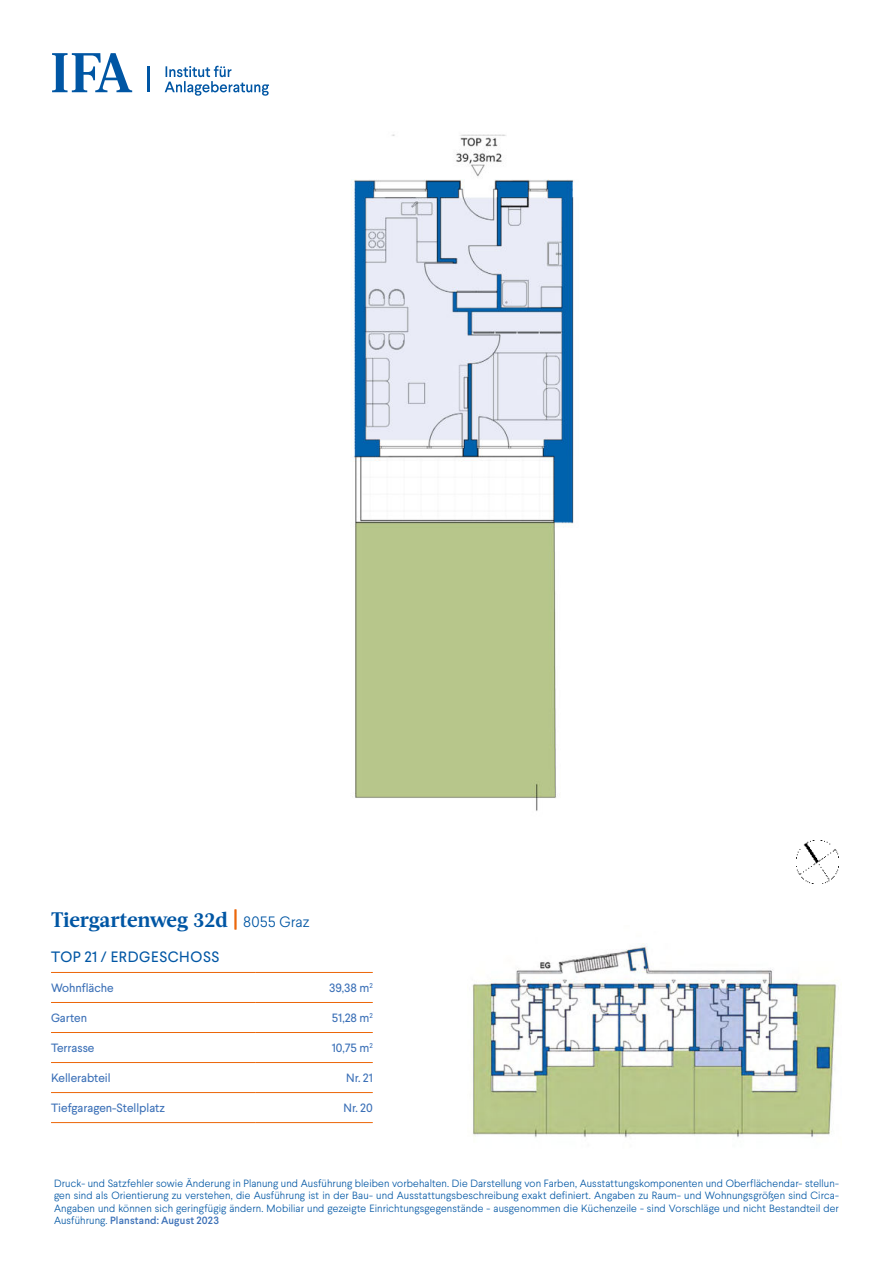
<style>
.page{position:relative;width:893px;height:1263px;background:#fff}
.page>*{position:absolute;margin:0;border:0;box-sizing:border-box;transform-origin:0 0}
.t1{font:700 21px "Acta";letter-spacing:-.005em;color:#0056a4}
.t2{font:15px "Larsseit";letter-spacing:.04em;color:#0056a4}
.t3{font:12px "Larsseit";color:#3b70b7}
.t4{font:300 10.5px/12.6px "Larsseit";letter-spacing:.01em;color:#0056a4;text-align:justify}
.s1{color:#ec6608}
.s2{font-family:"Larsseit";font-weight:300;font-size:15px}
.s3{font-weight:500;color:#3b70b7}
</style>
<div class="page">
<img style="left:796px;top:841px;width:43px;height:42px">
<svg style="left:52px;top:53px;width:80px;height:39px"></svg>
<svg style="left:165px;top:66px;width:104px;height:30px"></svg>
<hr style="left:148px;top:66px;width:2px;height:26px;background:#0056a4">
<hr style="left:51px;top:972px;width:204px;height:1px;background:#ec6608">
<hr style="left:255px;top:972px;width:118px;height:1px;background:#ec6608">
<hr style="left:51px;top:1002px;width:204px;height:1px;background:#ec6608">
<hr style="left:255px;top:1002px;width:118px;height:1px;background:#ec6608">
<hr style="left:51px;top:1032px;width:204px;height:1px;background:#ec6608">
<hr style="left:255px;top:1032px;width:118px;height:1px;background:#ec6608">
<hr style="left:51px;top:1062px;width:204px;height:1px;background:#ec6608">
<hr style="left:255px;top:1062px;width:118px;height:1px;background:#ec6608">
<hr style="left:51px;top:1092px;width:204px;height:1px;background:#ec6608">
<hr style="left:255px;top:1092px;width:118px;height:1px;background:#ec6608">
<hr style="left:51px;top:1122px;width:204px;height:1px;background:#ec6608">
<hr style="left:255px;top:1122px;width:118px;height:1px;background:#ec6608">
<img style="left:351px;top:134px;width:223px;height:677px">
<img style="left:472px;top:943px;width:367px;height:195px">
<h1 class="t1" style="left:51px;top:910px;width:260px">Tiergartenweg 32d <span class="s1">|</span> <span class="s2">8055 Graz</span></h1>
<h2 class="t2" style="left:51px;top:951px;width:170px">TOP 21 / ERDGESCHOSS</h2>
<p class="t3" style="left:51px;top:983px;width:64px">Wohnfläche</p>
<p class="t3" style="left:329px;top:983px;width:45px">39,38 m<sup>2</sup></p>
<p class="t3" style="left:51px;top:1013px;width:38px">Garten</p>
<p class="t3" style="left:332px;top:1013px;width:42px">51,28 m<sup>2</sup></p>
<p class="t3" style="left:51px;top:1043px;width:45px">Terrasse</p>
<p class="t3" style="left:332px;top:1043px;width:42px">10,75 m<sup>2</sup></p>
<p class="t3" style="left:51px;top:1073px;width:61px">Kellerabteil</p>
<p class="t3" style="left:346px;top:1073px;width:28px">Nr. 21</p>
<p class="t3" style="left:51px;top:1103px;width:116px">Tiefgaragen-Stellplatz</p>
<p class="t3" style="left:344px;top:1103px;width:31px">Nr. 20</p>
<p class="t4" style="left:54px;top:1177px;width:786px">Druck- und Satzfehler sowie Änderung in Planung und Ausführung bleiben vorbehalten. Die Darstellung von Farben, Ausstattungskomponenten und Oberflächendar- stellun&shy;gen sind als Orientierung zu verstehen, die Ausführung ist in der Bau- und Ausstattungsbeschreibung exakt definiert. Angaben zu Raum- und Wohnungsgrößen sind Circa-Angaben und können sich geringfügig ändern. Mobiliar und gezeigte Einrichtungsgegenstände - ausgenommen die Küchenzeile - sind Vorschläge und nicht Bestandteil der Ausführung. <span class="s3">Planstand: August 2023</span></p>
</div>
